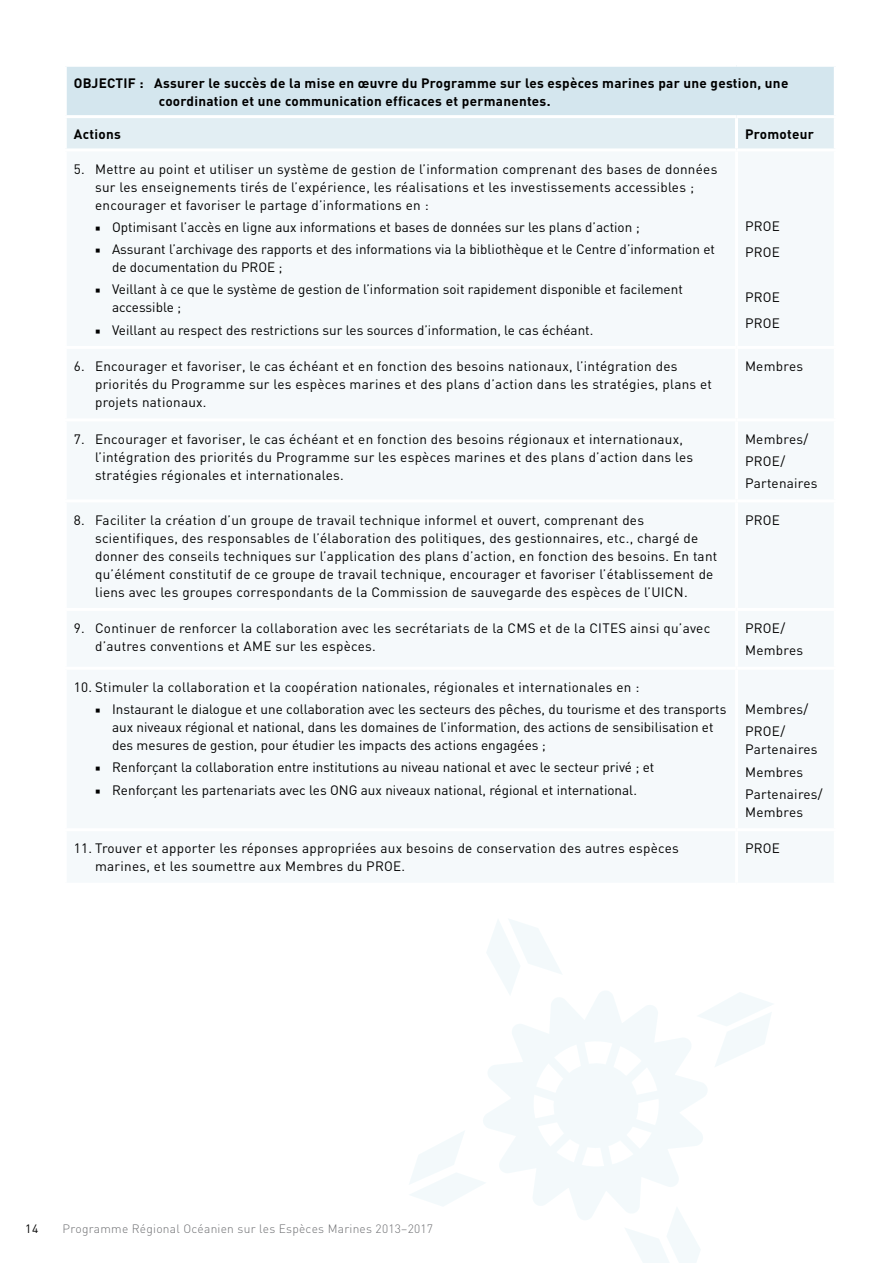
<style>
.page{position:relative;width:893px;height:1263px;background:#fff}
.page>*{position:absolute;margin:0;border:0;box-sizing:border-box;transform-origin:0 0}
.t1{font:13.5px/18px "DIN";letter-spacing:.02em;color:#000}
.t2{font:13.5px/18px "DIN";color:#000}
.t3{font:700 13.5px/18px "DIN";letter-spacing:.02em;color:#000}
.t4{font:300 12px "DIN";letter-spacing:.02em;color:#6d6e71}
.t5{font:12px "DIN";color:#000}
.s1{font-family:"Minion Pro"}
</style>
<div class="page">
<div style="left:65px;top:65px;width:770px;height:52px;background:#d4e6ee"></div>
<div style="left:67px;top:118px;width:767px;height:30px;background:#e2eef3"></div>
<hr style="left:735px;top:118px;width:3px;height:30px;background:#fff">
<hr style="left:64px;top:64px;width:672px;height:3px;background:#fff">
<hr style="left:64px;top:67px;width:3px;height:48px;background:#fff">
<hr style="left:736px;top:64px;width:101px;height:3px;background:#fff">
<hr style="left:834px;top:67px;width:3px;height:48px;background:#fff">
<hr style="left:64px;top:115px;width:672px;height:3px;background:#fff">
<hr style="left:736px;top:115px;width:101px;height:3px;background:#fff">
<svg style="left:487px;top:919px;width:75px;height:66px"></svg>
<svg style="left:625px;top:1225px;width:75px;height:38px"></svg>
<svg style="left:409px;top:1131px;width:67px;height:75px"></svg>
<svg style="left:714px;top:993px;width:59px;height:74px"></svg>
<svg style="left:476px;top:985px;width:238px;height:240px"></svg>
<svg style="left:517px;top:1029px;width:153px;height:152px"></svg>
<p class="t3" style="left:159px;top:73px;width:631px;text-indent:-85px">OBJECTIF : Assurer le succès de la mise en œuvre du Programme sur les espèces marines par une gestion, une coordination et une communication efficaces et permanentes.</p>
<p class="t3" style="left:74px;top:124px;width:49px">Actions</p>
<p class="t3" style="left:745px;top:124px;width:70px">Promoteur</p>
<p class="t1" style="left:95px;top:160px;width:624px;text-indent:-21px">5. Mettre au point et utiliser un système de gestion de l’information comprenant des bases de données sur les enseignements tirés de l’expérience, les réalisations et les investissements accessibles ; encourager et favoriser le partage d’informations en :</p>
<p class="t2" style="left:95px;top:218px;width:546px"><span class="s1">■</span> Optimisant l’accès en ligne aux informations et bases de données sur les plans d’action ;</p>
<p class="t2" style="left:112px;top:240px;width:604px;text-indent:-17px"><span class="s1">■</span> Assurant l’archivage des rapports et des informations via la bibliothèque et le Centre d’information et de documentation du PROE ;</p>
<p class="t2" style="left:112px;top:280px;width:572px;text-indent:-17px"><span class="s1">■</span> Veillant à ce que le système de gestion de l’information soit rapidement disponible et facilement accessible ;</p>
<p class="t2" style="left:95px;top:321px;width:500px"><span class="s1">■</span> Veillant au respect des restrictions sur les sources d’information, le cas échéant.</p>
<p class="t1" style="left:745px;top:212px;width:37px;line-height:26.5px">PROE<br>PROE</p>
<p class="t1" style="left:745px;top:284px;width:37px;line-height:26.5px">PROE<br>PROE</p>
<p class="t1" style="left:95px;top:357px;width:618px;text-indent:-21px">6. Encourager et favoriser, le cas échéant et en fonction des besoins nationaux, l’intégration des priorités du Programme sur les espèces marines et des plans d’action dans les stratégies, plans et projets nationaux.</p>
<p class="t1" style="left:745px;top:357px;width:60px">Membres</p>
<p class="t1" style="left:95px;top:429px;width:600px;text-indent:-21px">7. Encourager et favoriser, le cas échéant et en fonction des besoins régionaux et internationaux, l’intégration des priorités du Programme sur les espèces marines et des plans d’action dans les stratégies régionales et internationales.</p>
<p class="t1" style="left:745px;top:427px;width:74px;line-height:22.2px">Membres/<br>PROE/<br>Partenaires</p>
<p class="t1" style="left:95px;top:510px;width:624px;text-indent:-21px">8. Faciliter la création d’un groupe de travail technique informel et ouvert, comprenant des scientifiques, des responsables de l’élaboration des politiques, des gestionnaires, etc., chargé de donner des conseils techniques sur l’application des plans d’action, en fonction des besoins. En tant qu’élément constitutif de ce groupe de travail technique, encourager et favoriser l’établissement de liens avec les groupes correspondants de la Commission de sauvegarde des espèces de l’U ICN.</p>
<p class="t1" style="left:745px;top:510px;width:37px">PROE</p>
<p class="t1" style="left:95px;top:619px;width:617px;text-indent:-21px">9. Continuer de renforcer la collaboration avec les secrétariats de la CMS et de la CITES ainsi qu’avec d’autres conventions et AME sur les espèces.</p>
<p class="t1" style="left:745px;top:617px;width:60px;line-height:22.2px">PROE/<br>Membres</p>
<p class="t1" style="left:74px;top:678px;width:567px">10. Stimuler la collaboration et la coopération nationales, régionales et internationales en :</p>
<p class="t2" style="left:112px;top:700px;width:616px;text-indent:-17px"><span class="s1">■</span> Instaurant le dialogue et une collaboration avec les secteurs des pêches, du tourisme et des transports aux niveaux régional et national, dans les domaines de l’information, des actions de sensibilisation et des mesures de gestion, pour étudier les impacts des actions engagées ;</p>
<p class="t2" style="left:95px;top:758px;width:561px"><span class="s1">■</span> Renforçant la collaboration entre institutions au niveau national et avec le secteur privé ; et</p>
<p class="t2" style="left:95px;top:780px;width:543px"><span class="s1">■</span> Renforçant les partenariats avec les ONG aux niveaux national, régional et international.</p>
<p class="t1" style="left:745px;top:698px;width:65px;line-height:22.2px">Membres/<br>PROE/</p>
<p class="t1" style="left:745px;top:738px;width:79px;line-height:22.2px">Partenaires<br>Membres<br>Partenaires/</p>
<p class="t1" style="left:745px;top:803px;width:60px">Membres</p>
<p class="t1" style="left:95px;top:839px;width:585px;text-indent:-21px">11. Trouver et apporter les réponses appropriées aux besoins de conservation des autres espèces marines, et les soumettre aux Membres du PROE.</p>
<p class="t1" style="left:745px;top:839px;width:37px">PROE</p>
<p class="t5" style="left:25px;top:1221px;width:15px">14</p>
<p class="t4" style="left:63px;top:1221px;width:372px">Programme Régional Océanien sur les Espèces Marines 2013–2017</p>
</div>
